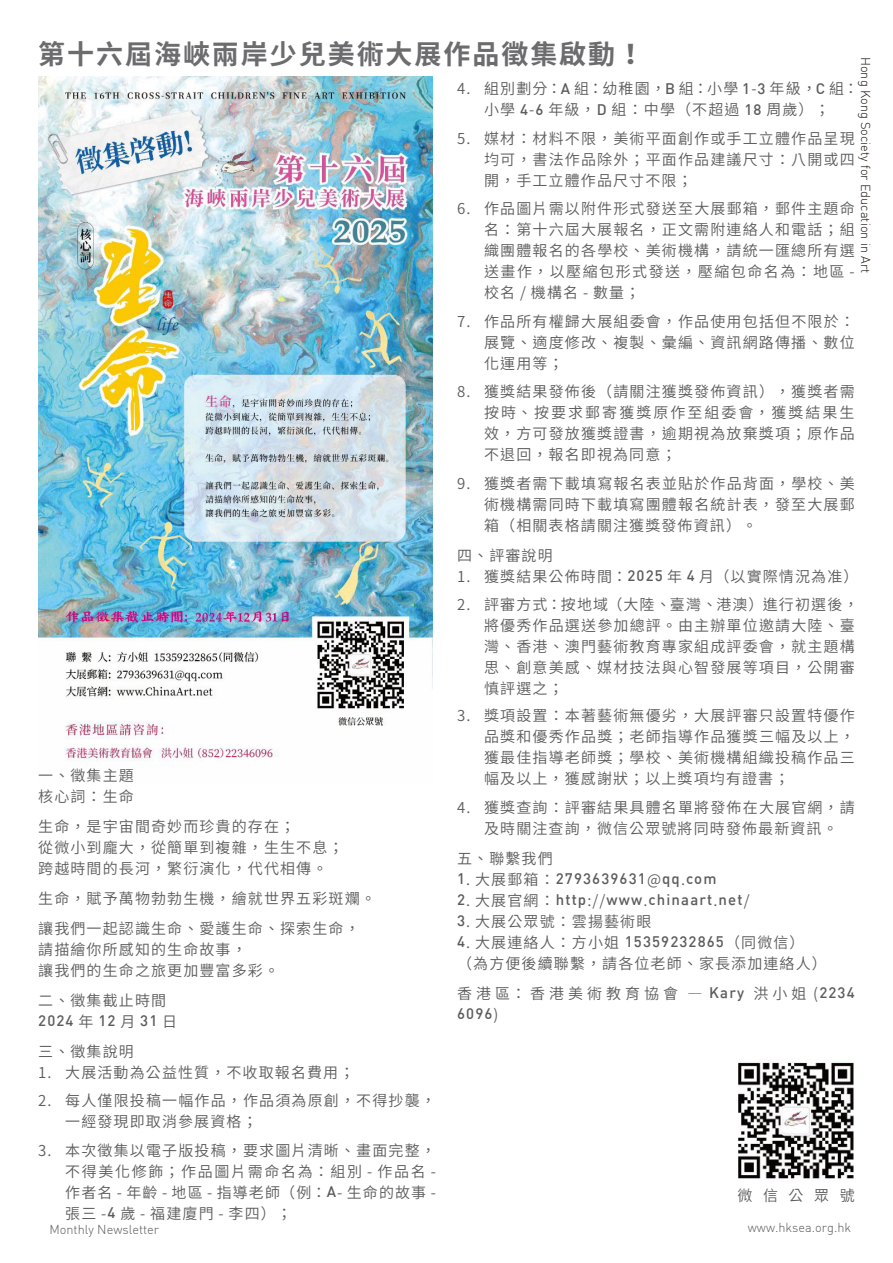
<style>
.page{position:relative;width:893px;height:1263px;background:#fff}
.page>*{position:absolute;margin:0;border:0;box-sizing:border-box;transform-origin:0 0}
.big_heading{font:700 27px "Noto Sans CJ Ktc";letter-spacing:.07em;color:#6c6c6e}
.paragraph{font:600 15px/21px "Noto Sans CJ Ktc";letter-spacing:.08em;color:#5c5c5e;text-align:justify}
.paragraph-2{font:500 15px "DIN";letter-spacing:.075em;color:#5c5c5e}
.paragraph-3{font:600 15px/20.7px "Noto Sans CJ Ktc";letter-spacing:.265em;color:#5c5c5e}
.t1{font:300 12.75px "DIN";color:#5c5c5e}
.t2{font:300 12.75px "DIN";color:#1f140f}
.s1{font-family:"DIN";font-weight:500}
.s2{font-family:"Noto Sans CJ Ktc";font-weight:600}
</style>
<div class="page">
<img style="left:38px;top:76px;width:395px;height:685px">
<img style="left:738px;top:1060px;width:116px;height:119px">
<p class="big_heading" style="left:38px;top:39px;width:607px">第十六屆海峽兩岸少兒美術大展作品徵集啟動！</p>
<p class="t2" style="left:874px;top:57px;width:218px;rotate:90deg">Hong Kong Society for Education in Art</p>
<p class="paragraph" style="left:457px;top:79px;width:403px;text-align:center">4. 組別劃分：<span class="s1">A</span> 組：幼稚園，<span class="s1">B</span> 組：小學 <span class="s1">1</span>-<span class="s1">3</span> 年級，<span class="s1">C</span> 組：小學 <span class="s1">4</span>-<span class="s1">6</span> 年級，<span class="s1">D</span> 組：中學（不超過 <span class="s1">18</span> 周歲）；</p>
<p class="paragraph" style="left:484px;top:128px;width:372px;text-indent:-27px">5. 媒材：材料不限，美術平面創作或手工立體作品呈現均可，書法作品除外；平面作品建議尺寸：八開或四開，手工立體作品尺寸不限；</p>
<p class="paragraph" style="left:484px;top:199px;width:372px;text-indent:-27px">6. 作品圖片需以附件形式發送至大展郵箱，郵件主題命名：第十六屆大展報名，正文需附連絡人和電話；組織團體報名的各學校、美術機構，請統一匯總所有選送畫作，以壓縮包形式發送，壓縮包命名為：地區 -校名 / 機構名 - 數量；</p>
<p class="paragraph" style="left:484px;top:311px;width:372px;text-indent:-27px">7. 作品所有權歸大展組委會，作品使用包括但不限於：展覽、適度修改、複製、彙編、資訊網路傳播、數位化運用等；</p>
<p class="paragraph" style="left:484px;top:382px;width:372px;text-indent:-27px">8. 獲獎結果發佈後（請關注獲獎發佈資訊），獲獎者需按時、按要求郵寄獲獎原作至組委會，獲獎結果生效，方可發放獲獎證書，逾期視為放棄獎項；原作品不退回，報名即視為同意；</p>
<p class="paragraph" style="left:484px;top:473px;width:372px;text-indent:-27px">9. 獲獎者需下載填寫報名表並貼於作品背面，學校、美術機構需同時下載填寫團體報名統計表，發至大展郵箱（相關表格請關注獲獎發佈資訊）。</p>
<p class="paragraph" style="left:457px;top:545px;width:97px">四、評審說明</p>
<p class="paragraph" style="left:457px;top:566px;width:403px">1. 獲獎結果公佈時間：<span class="s1">2025</span> 年 <span class="s1">4</span> 月（以實際情況為准）</p>
<p class="paragraph" style="left:484px;top:595px;width:376px;text-align:left;text-indent:-27px">2. 評審方式：按地域（大陸、臺灣、港澳）進行初選後，將優秀作品選送參加總評。由主辦單位邀請大陸、臺灣、香港、澳門藝術教育專家組成評委會，就主題構思、創意美感、媒材技法與心智發展等項目，公開審慎評選之；</p>
<p class="paragraph" style="left:484px;top:706px;width:372px;text-indent:-27px">3. 獎項設置：本著藝術無優劣，大展評審只設置特優作品獎和優秀作品獎；老師指導作品獲獎三幅及以上，獲最佳指導老師獎；學校、美術機構組織投稿作品三幅及以上，獲感謝狀；以上獎項均有證書；</p>
<p class="paragraph" style="left:484px;top:797px;width:372px;text-indent:-27px">4. 獲獎查詢：評審結果具體名單將發佈在大展官網，請及時關注查詢，微信公眾號將同時發佈最新資訊。</p>
<p class="paragraph" style="left:457px;top:848px;width:97px">五、聯繫我們</p>
<p class="paragraph-2" style="left:457px;top:869px;width:261px">1<span class="s2">. 大展郵箱：</span>2793639631<span class="s2">@</span>qq<span class="s2">.</span>com</p>
<p class="paragraph-2" style="left:457px;top:890px;width:294px">2<span class="s2">. 大展官網：</span>http<span class="s2">://</span>www<span class="s2">.</span>chinaart<span class="s2">.</span>net<span class="s2">/</span></p>
<p class="paragraph" style="left:457px;top:911px;width:196px"><span class="s1">3</span>. 大展公眾號：雲揚藝術眼</p>
<p class="paragraph" style="left:457px;top:932px;width:349px"><span class="s1">4</span>. 大展連絡人：方小姐 <span class="s1">15359232865</span>（同微信）</p>
<p class="paragraph" style="left:457px;top:953px;width:371px">（為方便後續聯繫，請各位老師、家長添加連絡人）</p>
<p class="paragraph-3" style="left:457px;top:983px;width:399px">香港區：香港美術教育協會 — <span class="s1">Kary</span> 洪小姐 (<span class="s1">2234<br>6096</span>)</p>
<p class="paragraph" style="left:38px;top:765px;width:97px">一、徵集主題</p>
<p class="paragraph" style="left:38px;top:786px;width:97px">核心詞：生命</p>
<p class="paragraph" style="left:38px;top:816px;width:258px">生命，是宇宙間奇妙而珍貴的存在；</p>
<p class="paragraph" style="left:38px;top:837px;width:307px">從微小到龐大，從簡單到複雜，生生不息；</p>
<p class="paragraph" style="left:38px;top:858px;width:291px">跨越時間的長河，繁衍演化，代代相傳。</p>
<p class="paragraph" style="left:38px;top:888px;width:339px">生命，賦予萬物勃勃生機，繪就世界五彩斑斕。</p>
<p class="paragraph" style="left:38px;top:918px;width:323px">讓我們一起認識生命、愛護生命、探索生命，</p>
<p class="paragraph" style="left:38px;top:939px;width:210px">請描繪你所感知的生命故事，</p>
<p class="paragraph" style="left:38px;top:960px;width:242px">讓我們的生命之旅更加豐富多彩。</p>
<p class="paragraph" style="left:38px;top:990px;width:129px">二、徵集截止時間</p>
<p class="paragraph-2" style="left:38px;top:1011px;width:140px">2024 <span class="s2">年</span> 12 <span class="s2">月</span> 31 <span class="s2">日</span></p>
<p class="paragraph" style="left:38px;top:1041px;width:97px">三、徵集說明</p>
<p class="paragraph" style="left:38px;top:1062px;width:318px">1. 大展活動為公益性質，不收取報名費用；</p>
<p class="paragraph" style="left:65px;top:1091px;width:372px;text-indent:-27px">2. 每人僅限投稿一幅作品，作品須為原創，不得抄襲，一經發現即取消參展資格；</p>
<p class="paragraph" style="left:65px;top:1140px;width:372px;text-indent:-27px">3. 本次徵集以電子版投稿，要求圖片清晰、畫面完整，不得美化修飾；作品圖片需命名為：組別 - 作品名 -作者名 - 年齡 - 地區 - 指導老師（例：<span class="s1">A</span>- 生命的故事 -張三 -<span class="s1">4</span> 歲 - 福建廈門 - 李四）；</p>
<p class="paragraph" style="left:738px;top:1186px;width:119px">微信公眾號</p>
<p class="t1" style="left:49px;top:1222px;width:111px">Monthly Newsletter</p>
<p class="t1" style="left:748px;top:1220px;width:105px">www.hksea.org.hk</p>
</div>
